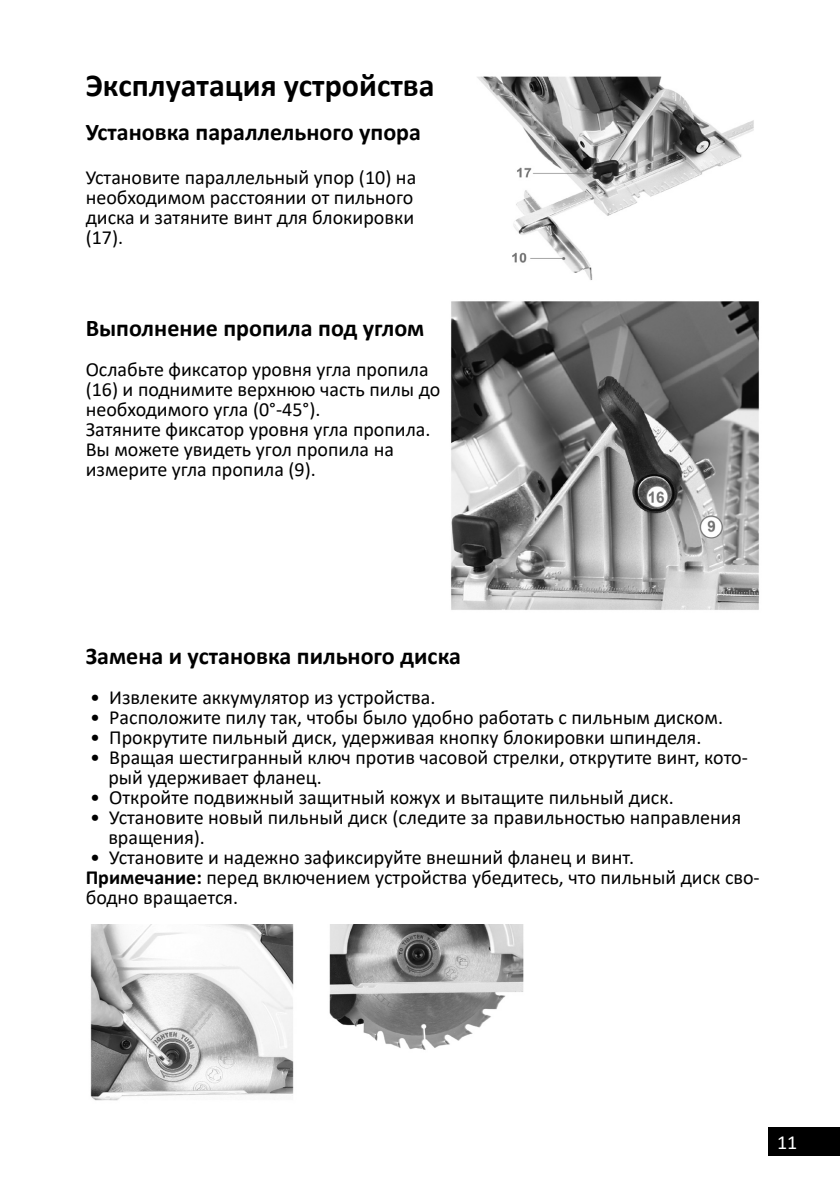
<style>
.page{position:relative;width:840px;height:1191px;background:#fff}
.page>*{position:absolute;margin:0;border:0;box-sizing:border-box;transform-origin:0 0}
.Заголовок_16{font:700 32px "Calibri";color:#000}
.Заголовок_12{font:700 24px "Calibri";color:#000}
.t1{font:20px/20px "Calibri";color:#000}
.t2{font:20px "Calibri";color:#fff}
.s1{font-weight:700}
</style>
<div class="page">
<div style="left:767px;top:1126px;width:72px;height:29px;background:#000"></div>
<img style="left:477px;top:76px;width:277px;height:204px">
<img style="left:451px;top:301px;width:308px;height:309px">
<img style="left:90px;top:924px;width:204px;height:177px">
<img style="left:329px;top:924px;width:195px;height:126px">
<p class="Заголовок_16" style="left:86px;top:63px;width:350px">Эксплуатация устройства</p>
<p class="Заголовок_12" style="left:86px;top:115px;width:337px">Установка параллельного упора</p>
<p class="t1" style="left:86px;top:167px;width:332px">Установите параллельный упор (10) на необходимом расстоянии от пильного диска и затяните винт для блокировки (17).</p>
<p class="Заголовок_12" style="left:86px;top:311px;width:340px">Выполнение пропила под углом</p>
<p class="t1" style="left:86px;top:359px;width:356px">Ослабьте фиксатор уровня угла пропила (16) и поднимите верхнюю часть пилы до необходимого угла (0°-45°).</p>
<p class="t1" style="left:86px;top:419px;width:346px">Затяните фиксатор уровня угла пропила.</p>
<p class="t1" style="left:86px;top:439px;width:309px">Вы можете увидеть угол пропила на измерите угла пропила (9).</p>
<p class="Заголовок_12" style="left:86px;top:639px;width:377px">Замена и установка пильного диска</p>
<p class="t1" style="left:90px;top:687px;width:346px">• Извлеките аккумулятор из устройства.</p>
<p class="t1" style="left:90px;top:707px;width:634px">• Расположите пилу так, чтобы было удобно работать с пильным диском.</p>
<p class="t1" style="left:90px;top:727px;width:612px">• Прокрутите пильный диск, удерживая кнопку блокировки шпинделя.</p>
<p class="t1" style="left:108px;top:747px;width:640px;text-indent:-18px">• Вращая шестигранный ключ против часовой стрелки, открутите винт, кото&shy;рый удерживает фланец.</p>
<p class="t1" style="left:90px;top:787px;width:584px">• Откройте подвижный защитный кожух и вытащите пильный диск.</p>
<p class="t1" style="left:108px;top:807px;width:634px;text-indent:-18px">• Установите новый пильный диск (следите за правильностью направления вращения).</p>
<p class="t1" style="left:90px;top:847px;width:545px">• Установите и надежно зафиксируйте внешний фланец и винт.</p>
<p class="t1" style="left:86px;top:867px;width:675px"><span class="s1">Примечание:</span> перед включением устройства убедитесь, что пильный диск сво&shy;бодно вращается.</p>
<p class="t2" style="left:776px;top:1128px;width:22px">11</p>
</div>
